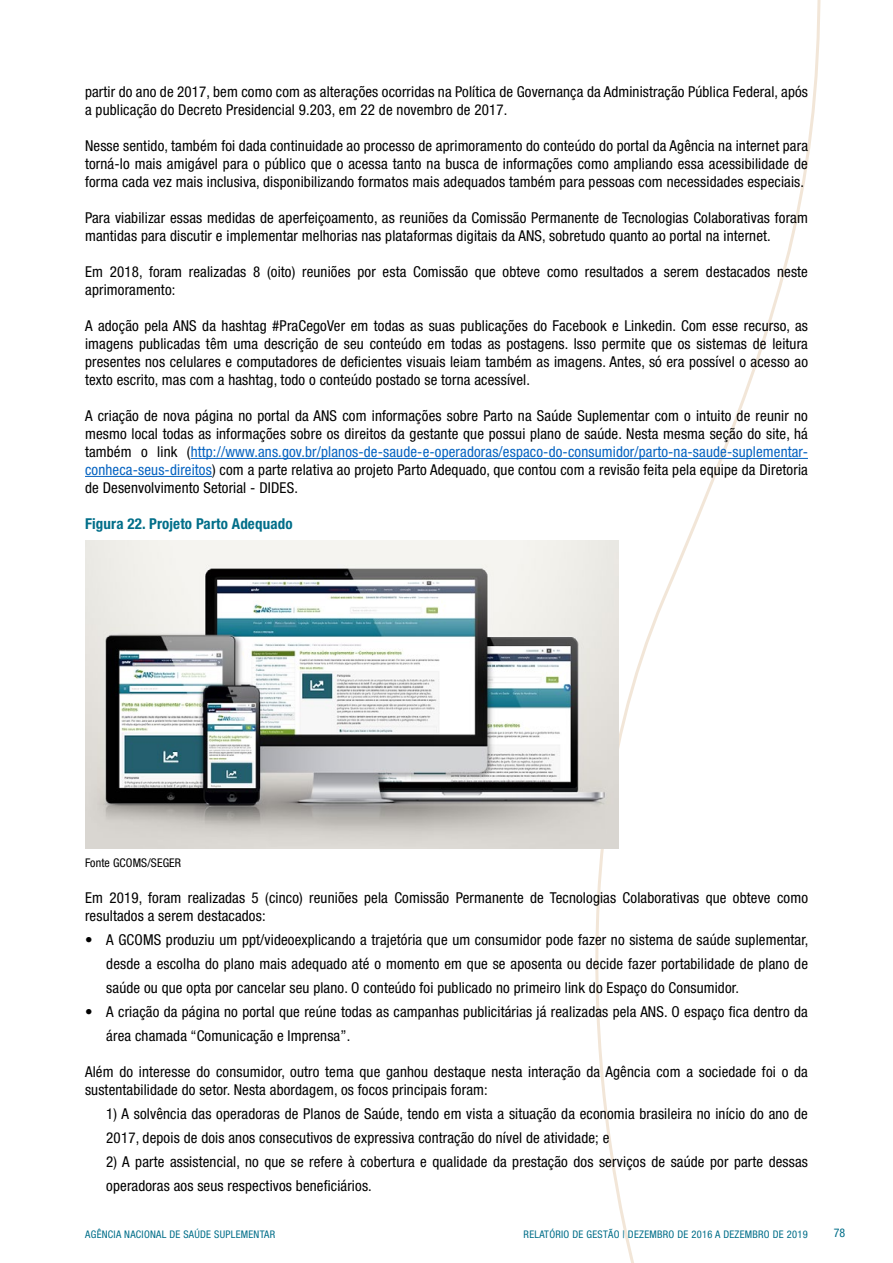
<style>
.page{position:relative;width:893px;height:1263px;background:#fff}
.page>*{position:absolute;margin:0;border:0;box-sizing:border-box;transform-origin:0 0}
.t1{font:condensed 15px/18px "Helvetica Neue";letter-spacing:.01em;color:#000}
.t2{font:700 condensed 15px "Helvetica Neue";letter-spacing:.01em;color:#006e89}
.t3{font:condensed 12px "Helvetica Neue";letter-spacing:.01em;color:#000}
.t4{font:condensed 12px "Helvetica Neue";color:#006e89}
.t5{font:condensed 10.5px "Helvetica Neue";letter-spacing:.025em;color:#006e89}
.s1{color:#0563c1}
</style>
<div class="page">
<svg style="left:526px;top:0;width:295px;height:1263px"></svg>
<hr style="left:191px;top:458px;width:617px;height:1px;background:#0563c1">
<hr style="left:85px;top:476px;width:127px;height:1px;background:#0563c1">
<img style="left:85px;top:540px;width:533px;height:308px">
<p class="t1" style="left:85px;top:82px;width:724px">partir do ano de 2017, bem como com as alterações ocorridas na Política de Governança da Administração Pública Federal, após a publicação do Decreto Presidencial 9.203, em 22 de novembro de 2017.</p>
<p class="t1" style="left:85px;top:136px;width:724px;text-align:justify">Nesse sentido, também foi dada continuidade ao processo de aprimoramento do conteúdo do portal da Agência na internet para torná-lo mais amigável para o público que o acessa tanto na busca de informações como ampliando essa acessibilidade de forma cada vez mais inclusiva, disponibilizando formatos mais adequados também para pessoas com necessidades especiais.</p>
<p class="t1" style="left:85px;top:208px;width:724px">Para viabilizar essas medidas de aperfeiçoamento, as reuniões da Comissão Permanente de Tecnologias Colaborativas foram mantidas para discutir e implementar melhorias nas plataformas digitais da ANS, sobretudo quanto ao portal na internet.</p>
<p class="t1" style="left:85px;top:262px;width:724px">Em 2018, foram realizadas 8 (oito) reuniões por esta Comissão que obteve como resultados a serem destacados neste aprimoramento:</p>
<p class="t1" style="left:85px;top:316px;width:724px;text-align:justify">A adoção pela ANS da hashtag #PraCegoVer em todas as suas publicações do Facebook e Linkedin. Com esse recurso, as imagens publicadas têm uma descrição de seu conteúdo em todas as postagens. Isso permite que os sistemas de leitura presentes nos celulares e computadores de deficientes visuais leiam também as imagens. Antes, só era possível o acesso ao texto escrito, mas com a hashtag, todo o conteúdo postado se torna acessível.</p>
<p class="t1" style="left:85px;top:406px;width:724px;text-align:justify">A criação de nova página no portal da ANS com informações sobre Parto na Saúde Suplementar com o intuito de reunir no mesmo local todas as informações sobre os direitos da gestante que possui plano de saúde. Nesta mesma seção do site, há também o link (<span class="s1">http://www.ans.gov.br/planos-de-saude-e-operadoras/espaco-do-consumidor/parto-na-saude-suplementar&shy;conheca-seus-direitos</span>) com a parte relativa ao projeto Parto Adequado, que contou com a revisão feita pela equipe da Diretoria de Desenvolvimento Setorial - DIDES.</p>
<p class="t2" style="left:85px;top:514px;width:209px">Figura 22. Projeto Parto Adequado</p>
<p class="t3" style="left:85px;top:856px;width:98px">Fonte GCOMS/SEGER</p>
<p class="t1" style="left:85px;top:889px;width:724px">Em 2019, foram realizadas 5 (cinco) reuniões pela Comissão Permanente de Tecnologias Colaborativas que obteve como resultados a serem destacados:</p>
<p class="t1" style="left:106px;top:928px;width:704px;line-height:24px;text-align:justify;text-indent:-21px">• A GCOMS produziu um ppt/videoexplicando a trajetória que um consumidor pode fazer no sistema de saúde suplementar, desde a escolha do plano mais adequado até o momento em que se aposenta ou decide fazer portabilidade de plano de saúde ou que opta por cancelar seu plano. O conteúdo foi publicado no primeiro link do Espaço do Consumidor.</p>
<p class="t1" style="left:106px;top:1000px;width:703px;line-height:24px;text-indent:-21px">• A criação da página no portal que reúne todas as campanhas publicitárias já realizadas pela ANS. O espaço fica dentro da área chamada “Comunicação e Imprensa”.</p>
<p class="t1" style="left:85px;top:1063px;width:724px">Além do interesse do consumidor, outro tema que ganhou destaque nesta interação da Agência com a sociedade foi o da sustentabilidade do setor. Nesta abordagem, os focos principais foram:</p>
<p class="t1" style="left:106px;top:1102px;width:703px;line-height:24px">1) A solvência das operadoras de Planos de Saúde, tendo em vista a situação da economia brasileira no início do ano de<br>2017, depois de dois anos consecutivos de expressiva contração do nível de atividade; e</p>
<p class="t1" style="left:106px;top:1150px;width:703px;line-height:24px">2) A parte assistencial, no que se refere à cobertura e qualidade da prestação dos serviços de saúde por parte dessas operadoras aos seus respectivos beneficiários.</p>
<p class="t5" style="left:85px;top:1228px;width:191px">AGÊNCIA NACIONAL DE SAÚDE SUPLEMENTAR</p>
<p class="t5" style="left:524px;top:1228px;width:286px">RELATÓRIO DE GESTÃO | DEZEMBRO DE 2016 A DEZEMBRO DE 2019</p>
<p class="t4" style="left:834px;top:1226px;width:13px">78</p>
</div>
